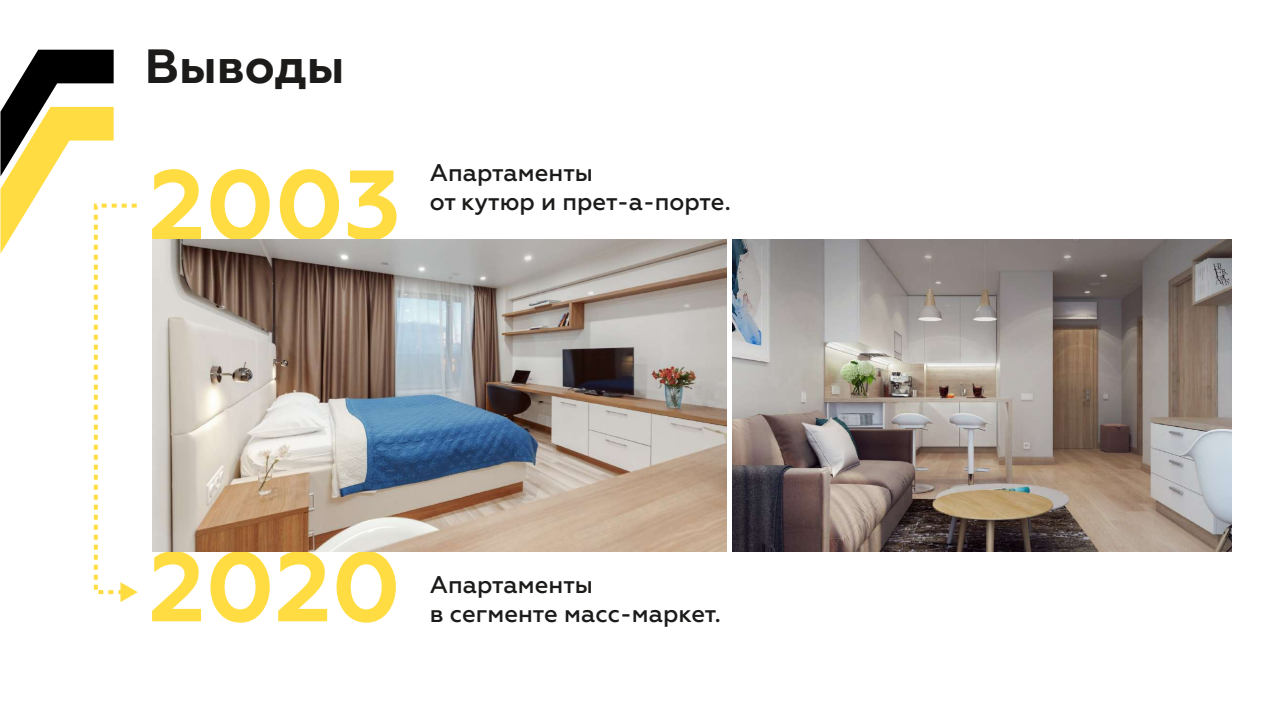
<style>
.page{position:relative;width:1280px;height:720px;background:#fff}
.page>*{position:absolute;margin:0;border:0;box-sizing:border-box;transform-origin:0 0}
.t1{font:700 98.3px "Geometria";color:#ffdd42}
.t2{font:700 48px "Geometria";color:#1c1b1a}
.t3{font:500 24px/28.8px "Geometria";color:#1c1b1a}
</style>
<div class="page">
<img style="left:152px;top:240px;width:575px;height:311px">
<img style="left:733px;top:239px;width:499px;height:312px">
<svg style="left:0;top:50px;width:138px;height:552px"></svg>
<h2 class="t2" style="left:145px;top:38px;width:201px">Выводы</h2>
<h1 class="t1" style="left:149px;top:147px;width:254px">2003</h1>
<p class="t3" style="left:430px;top:159px;width:302px">Апартаменты<br>от кутюр и прет-а-порте.</p>
<h1 class="t1" style="left:149px;top:529px;width:254px">2020</h1>
<p class="t3" style="left:430px;top:570px;width:293px">Апартаменты<br>в сегменте масс-маркет.</p>
</div>
